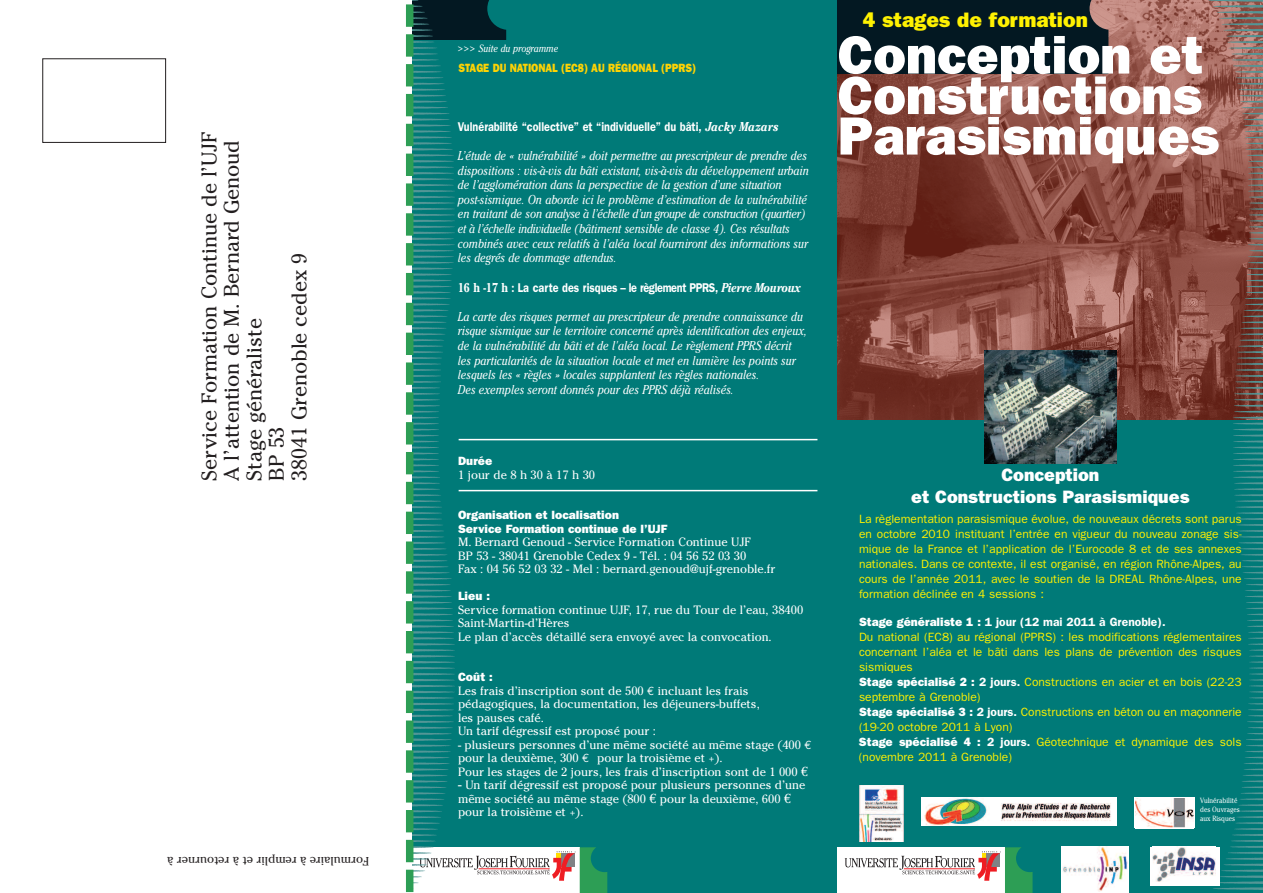
<style>
.page{position:relative;width:1263px;height:893px;background:#fff}
.page>*{position:absolute;margin:0;border:0;box-sizing:border-box;transform-origin:0 0}
.t1{font:800 54px/40.5px "Franklin Gothic";color:#fff}
.t2{font:21px/22.5px "Cheltenham";color:#231f20}
.t3{font:800 21px "Franklin Gothic";color:#fff101}
.t4{font:800 18px/21.6px "Franklin Gothic";color:#fff;text-align:center}
.t5{font:italic 12.75px/14.7px "Cheltenham";color:#fff;scale:.85 1}
.t6{font:600 12.75px "Franklin Gothic";color:#fff;scale:.85 1}
.t7{font:600 12.75px "Franklin Gothic";letter-spacing:-.03em;color:#fff;scale:.85 1}
.t8{font:12px/15px "Franklin Gothic";color:#fff101;text-align:justify}
.t9{font:12px/13.5px "Cheltenham";color:#fff}
.t10{font:800 12px/13.5px "Franklin Gothic";color:#fff}
.t11{font:800 12px "Franklin Gothic";color:#fed304;scale:.85 1}
.t12{font:12px "Cheltenham";color:#231f20}
.t13{font:12px "Cheltenham";letter-spacing:.285em;color:#fff}
.t14{font:italic 10.5px "Cheltenham";color:#fff;scale:.85 1}
.t15{font:7.5px/9px "Cheltenham";color:#fff;scale:.85 1}
.s1{font-style:normal;font-size:13.5px}
.s2{font-family:"Cheltenham";font-weight:700;font-style:italic}
.s3{font-family:"Cheltenham";font-weight:700}
.s4{font-family:"Euro Mono"}
.s5{font-family:"Euro Serif";font-size:13.5px}
.s6{font-size:13.5px}
.s7{font-weight:800;color:#fff}
.s8{font-weight:600;color:#fff}
</style>
<div class="page">
<div style="left:412px;top:0;width:437px;height:893px;background:#007a78"></div>
<img style="left:838px;top:0;width:355px;height:420px">
<div style="left:838px;top:420px;width:425px;height:473px;background:#007a78"></div>
<div style="left:838px;top:847px;width:167px;height:46px;background:#fff"></div>
<svg style="left:845px;top:847px;width:187px;height:46px"></svg>
<img style="left:1193px;top:0;width:70px;height:890px">
<img style="left:984px;top:351px;width:132px;height:112px">
<svg style="left:406px;top:0;width:201px;height:893px"></svg>
<div style="left:43px;top:59px;width:123px;height:84px;border:1px solid #231f20"></div>
<img style="left:921px;top:797px;width:195px;height:29px">
<img style="left:859px;top:785px;width:44px;height:56px">
<div style="left:1134px;top:798px;width:60px;height:30px;background:#fff"></div>
<img style="left:1135px;top:798px;width:58px;height:30px">
<div style="left:838px;top:0;width:270px;height:74px;background:#031822"></div>
<div style="left:1150px;top:847px;width:70px;height:38px;background:#fff"></div>
<img style="left:1152px;top:847px;width:63px;height:35px">
<div style="left:1061px;top:847px;width:67px;height:46px;background:#fff"></div>
<img style="left:1062px;top:847px;width:66px;height:45px">
<hr style="left:459px;top:439px;width:358px;height:1px;background:#fff">
<hr style="left:459px;top:490px;width:358px;height:1px;background:#fff">
<h2 class="t2" style="left:198px;top:480px;width:350px;rotate:-90deg">Service Formation Continue de l’UJF<br>A l’attention de M. Bernard Genoud<br>Stage généraliste<br>BP 53<br>38041 Grenoble cedex 9</h2>
<p class="t12" style="left:369px;top:868px;width:204px;rotate:-180deg">mroF er i alu à me r r i lp te à renruoter à</p>
<p class="t14" style="left:457px;top:45px;width:120px"><span class="s1">&gt;&gt;&gt;</span> Suite du programme</p>
<p class="t11" style="left:458px;top:61px;width:281px">STAGE DU NATIONAL (EC8) AU RÉGIONAL (PPRS)</p>
<p class="t6" style="left:458px;top:119px;width:379px">Vulnérabilité “collective” et “individuelle” du bâti, <span class="s2">Jacky Mazars</span></p>
<p class="t5" style="left:458px;top:149px;width:414px">L’étude de « vulnérabilité » doit permettre au prescripteur de prendre des dispositions : vis-à-vis du bâti existant, vis-à-vis du développement urbain de l’agglomération dans la perspective de la gestion d’une situation post-sismique. On aborde ici le problème d’estimation de la vulnérabilité en traitant de son analyse à l’échelle d’un groupe de construction (quartier) et à l’échelle individuelle (bâtiment sensible de classe 4). Ces résultats combinés avec ceux relatifs à l’aléa local fourniront des informations sur les degrés de dommage attendus.</p>
<p class="t7" style="left:458px;top:280px;width:405px"><span class="s3">16 h -17 h :</span> La carte des risques – le règlement PPRS, <span class="s2">Pierre Mouroux</span></p>
<p class="t5" style="left:458px;top:310px;width:412px">La carte des risques permet au prescripteur de prendre connaissance du risque sismique sur le territoire concerné après identification des enjeux, de la vulnérabilité du bâti et de l'aléa local. Le règlement PPRS décrit les particularités de la situation locale et met en lumière les points sur lesquels les « règles » locales supplantent les règles nationales.<br>Des exemples seront donnés pour des PPRS déjà réalisés.</p>
<p class="t10" style="left:458px;top:454px;width:36px">Durée</p>
<p class="t13" style="left:458px;top:468px;width:139px">1jourde8h30à17h30</p>
<p class="t10" style="left:458px;top:508px;width:211px">Organisation et localisation<br>Service Formation continue de l’UJF</p>
<p class="t9" style="left:458px;top:535px;width:319px">M. Bernard Genoud - Service Formation Continue UJF<br>BP 53 - 38041 Grenoble Cedex 9 - Tél. : 04 56 52 03 30<br>Fax : 04 56 52 03 32 - Mel : bernard.genoud@ujf-grenoble.fr</p>
<p class="t10" style="left:458px;top:589px;width:34px">Lieu :</p>
<p class="t9" style="left:458px;top:603px;width:347px">Service formation continue UJF, 17, rue du Tour de l’eau, 38400<br>Saint-Martin-d’Hères<br>Le plan d’accès détaillé sera envoyé avec la convocation.</p>
<p class="t10" style="left:458px;top:670px;width:36px">Coût :</p>
<p class="t9" style="left:458px;top:684px;width:303px">Les frais d’inscription sont de 500 <span class="s4">€</span> incluant les frais pédagogiques, la documentation, les déjeuners-buffets, les pauses café.<br>Un tarif dégressif est proposé pour :</p>
<p class="t9" style="left:458px;top:738px;width:355px">- plusieurs personnes d’une même société au même stage (400 <span class="s4">€ </span>pour la deuxième, 300 <span class="s4">€</span> pour la troisième et +).<br>Pour les stages de 2 jours, les frais d’inscription sont de 1 000 <span class="s5">€</span></p>
<p class="t9" style="left:458px;top:778px;width:349px"><span class="s6">-</span> Un tarif dégressif est proposé pour plusieurs personnes d’une même société au même stage (800 <span class="s5">€</span> pour la deuxième, 600 <span class="s5">€ </span>pour la troisième et +).</p>
<h2 class="t3" style="left:863px;top:8px;width:227px">4 stages de formation</h2>
<h1 class="t1" style="left:838px;top:35px;width:383px">Conception et<br>Constructions<br>Parasismiques</h1>
<h3 class="t4" style="left:911px;top:464px;width:280px">Conception<br>et Constructions Parasismiques</h3>
<p class="t8" style="left:859px;top:511px;width:384px">La règlementation parasismique évolue, de nouveaux décrets sont parus en octobre 2010 instituant l’entrée en vigueur du nouveau zonage sis&shy;mique de la France et l’application de l’Eurocode 8 et de ses annexes nationales. Dans ce contexte, il est organisé, en région Rhône-Alpes, au cours de l’année 2011, avec le soutien de la DREAL Rhône-Alpes, une formation déclinée en 4 sessions :</p>
<p class="t8" style="left:859px;top:615px;width:384px;text-align:left"><span class="s7">Stage généraliste 1 :</span> <span class="s8">1 jour (12 mai 2011 à Grenoble).<br></span>Du national (EC8) au régional (PPRS) : les modifications réglementaires concernant l’aléa et le bâti dans les plans de prévention des risques sismiques<br><span class="s7">Stage spécialisé 2 :</span> <span class="s8">2 jours.</span> Constructions en acier et en bois (22-23 septembre à Grenoble)<br><span class="s7">Stage spécialisé 3 :</span> <span class="s8">2 jours.</span> Constructions en béton ou en maçonnerie (19-20 octobre 2011 à Lyon)<br><span class="s7">Stage spécialisé 4 :</span> <span class="s8">2 jours.</span> Géotechnique et dynamique des sols (novembre 2011 à Grenoble)</p>
<p class="t15" style="left:1200px;top:796px;width:48px">Vulnérabilité des Ouvrages aux Risques</p>
</div>
